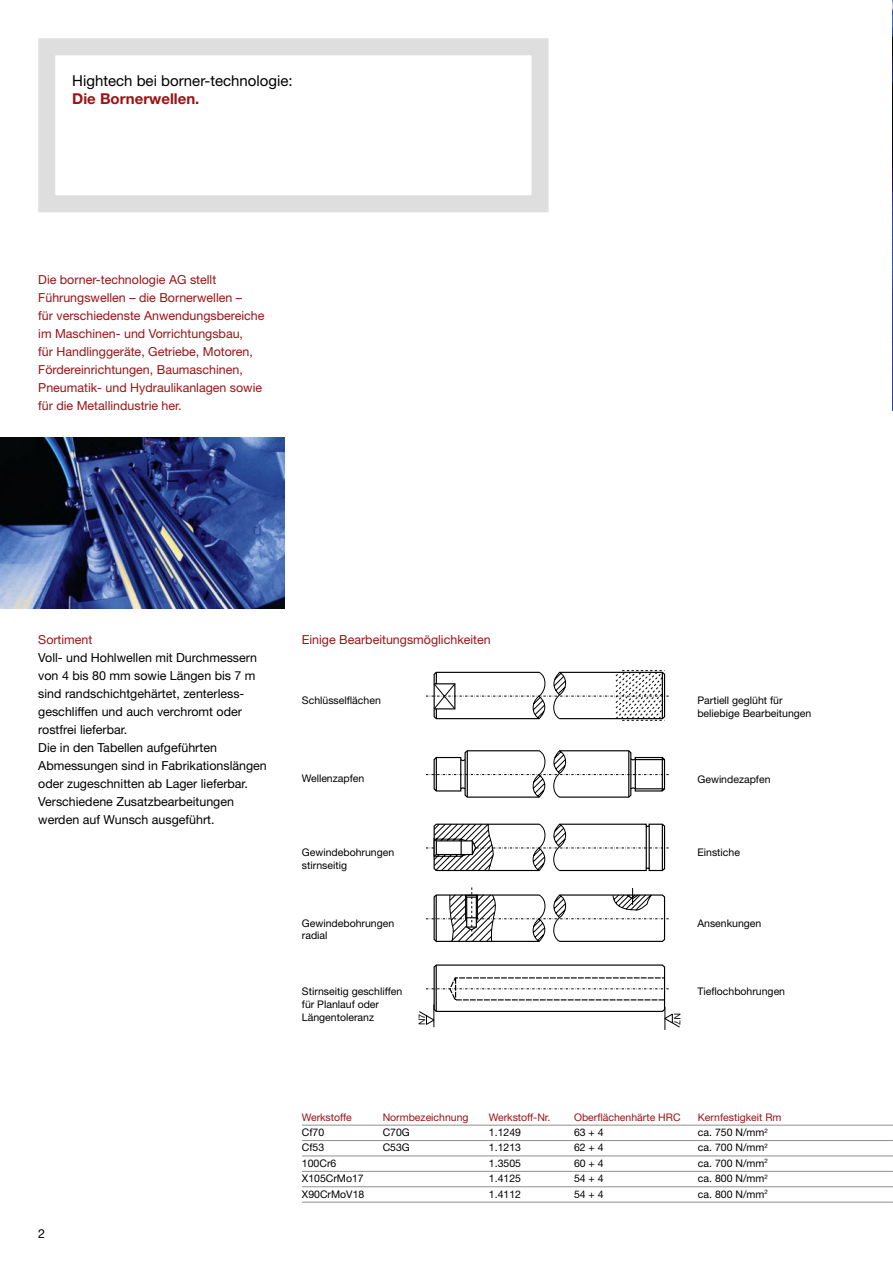
<style>
.page{position:relative;width:893px;height:1263px;background:#fff}
.page>*{position:absolute;margin:0;border:0;box-sizing:border-box;transform-origin:0 0}
.Bodytext{font:15px "Helvetica Neue";color:#000}
.Bodytext-2{font:700 15px "Helvetica Neue";color:#9c1216}
.Bodytext-3{font:12.45px/18px "Helvetica Neue";color:#000}
.Einführungstext_rot{font:12.45px/18px "Helvetica Neue";color:#9c1216}
.Legende_klein{font:10.5px/12.8px "Helvetica Neue";color:#000}
.t1{font:10.5px "Helvetica Neue";color:#9c1216}
.t2{font:9px "Helvetica Neue";color:#000}
</style>
<div class="page">
<div style="left:38px;top:38px;width:511px;height:174px;border:17px solid #dedede"></div>
<img style="left:0;top:438px;width:285px;height:170px">
<img style="left:892px;top:0;width:1px;height:410px">
<hr style="left:302px;top:1125px;width:591px;height:1px;background:#8f8f8f">
<hr style="left:302px;top:1140px;width:591px;height:1px;background:#8f8f8f">
<hr style="left:302px;top:1156px;width:591px;height:1px;background:#8f8f8f">
<hr style="left:302px;top:1171px;width:591px;height:1px;background:#8f8f8f">
<hr style="left:302px;top:1186px;width:591px;height:1px;background:#8f8f8f">
<hr style="left:302px;top:1202px;width:591px;height:1px;background:#8f8f8f">
<svg style="left:419px;top:670px;width:261px;height:360px"></svg>
<p class="Bodytext" style="left:72px;top:72px;width:222px">Hightech bei borner-technologie:</p>
<p class="Bodytext-2" style="left:72px;top:90px;width:129px">Die Bornerwellen.</p>
<p class="Einführungstext_rot" style="left:38px;top:271px;width:179px">Die borner-technologie AG stellt</p>
<p class="Einführungstext_rot" style="left:38px;top:289px;width:205px">Führungswellen – die Bornerwellen –</p>
<p class="Einführungstext_rot" style="left:38px;top:307px;width:228px">für verschiedenste Anwendungsbereiche im Maschinen- und Vorrichtungsbau,</p>
<p class="Einführungstext_rot" style="left:38px;top:343px;width:225px">für Handlinggeräte, Getriebe, Motoren, Fördereinrichtungen, Baumaschinen, Pneumatik- und Hydraulikanlagen sowie für die Metallindustrie her.</p>
<p class="Einführungstext_rot" style="left:38px;top:631px;width:56px">Sortiment</p>
<p class="Bodytext-3" style="left:38px;top:649px;width:230px">Voll- und Hohlwellen mit Durchmessern von 4 bis 80 mm sowie Längen bis 7 m sind randschichtgehärtet, zenterless&shy;geschliffen und auch verchromt oder rostfrei lieferbar.<br>Die in den Tabellen aufgeführten Abmessungen sind in Fabrikationslängen oder zugeschnitten ab Lager lieferbar.<br>Verschiedene Zusatzbearbeitungen werden auf Wunsch ausgeführt.</p>
<p class="Bodytext-3" style="left:38px;top:1225px;width:8px">2</p>
<p class="Einführungstext_rot" style="left:302px;top:631px;width:190px">Einige Bearbeitungsmöglichkeiten</p>
<p class="Legende_klein" style="left:302px;top:694px;width:80px">Schlüsselflächen</p>
<p class="Legende_klein" style="left:302px;top:772px;width:64px">Wellenzapfen</p>
<p class="Legende_klein" style="left:697px;top:694px;width:87px">Partiell geglüht für</p>
<p class="Legende_klein" style="left:697px;top:706px;width:115px">beliebige Bearbeitungen</p>
<p class="Legende_klein" style="left:697px;top:772px;width:75px">Gewindezapfen</p>
<p class="Legende_klein" style="left:302px;top:846px;width:94px">Gewindebohrungen</p>
<p class="Legende_klein" style="left:302px;top:859px;width:47px">stirnseitig</p>
<p class="Legende_klein" style="left:302px;top:916px;width:94px">Gewindebohrungen</p>
<p class="Legende_klein" style="left:302px;top:929px;width:27px">radial</p>
<p class="Legende_klein" style="left:697px;top:845px;width:44px">Einstiche</p>
<p class="Legende_klein" style="left:697px;top:916px;width:65px">Ansenkungen</p>
<p class="Legende_klein" style="left:302px;top:985px;width:102px">Stirnseitig geschliffen für Planlauf oder<br>Längentoleranz</p>
<p class="t2" style="left:417px;top:1025px;width:13px;rotate:-90deg">N7</p>
<p class="t2" style="left:683px;top:1013px;width:13px;rotate:90deg">N7</p>
<p class="Legende_klein" style="left:697px;top:985px;width:89px">Tieflochbohrungen</p>
<p class="t1" style="left:302px;top:1111px;width:51px">Werkstoffe</p>
<p class="t1" style="left:383px;top:1111px;width:87px">Normbezeichnung</p>
<p class="t1" style="left:489px;top:1111px;width:63px">Werkstoff-Nr.</p>
<p class="t1" style="left:574px;top:1111px;width:108px">Oberflächenhärte HRC</p>
<p class="t1" style="left:698px;top:1111px;width:85px">Kernfestigkeit Rm</p>
<p class="Legende_klein" style="left:302px;top:1126px;width:24px">Cf70</p>
<p class="Legende_klein" style="left:383px;top:1126px;width:29px">C70G</p>
<p class="Legende_klein" style="left:489px;top:1126px;width:34px">1.1249</p>
<p class="Legende_klein" style="left:574px;top:1126px;width:31px">63 + 4</p>
<p class="Legende_klein" style="left:698px;top:1126px;width:71px">ca. 750 N/mm<sup>2</sup></p>
<p class="Legende_klein" style="left:302px;top:1141px;width:24px">Cf53</p>
<p class="Legende_klein" style="left:383px;top:1141px;width:29px">C53G</p>
<p class="Legende_klein" style="left:489px;top:1141px;width:34px">1.1213</p>
<p class="Legende_klein" style="left:574px;top:1141px;width:31px">62 + 4</p>
<p class="Legende_klein" style="left:698px;top:1141px;width:71px">ca. 700 N/mm<sup>2</sup></p>
<p class="Legende_klein" style="left:302px;top:1156px;width:36px">100Cr6</p>
<p class="Legende_klein" style="left:489px;top:1156px;width:34px">1.3505</p>
<p class="Legende_klein" style="left:574px;top:1156px;width:31px">60 + 4</p>
<p class="Legende_klein" style="left:698px;top:1156px;width:71px">ca. 700 N/mm<sup>2</sup></p>
<p class="Legende_klein" style="left:302px;top:1172px;width:63px">X105CrMo17</p>
<p class="Legende_klein" style="left:489px;top:1172px;width:34px">1.4125</p>
<p class="Legende_klein" style="left:574px;top:1172px;width:31px">54 + 4</p>
<p class="Legende_klein" style="left:698px;top:1172px;width:71px">ca. 800 N/mm<sup>2</sup></p>
<p class="Legende_klein" style="left:302px;top:1187px;width:64px">X90CrMoV18</p>
<p class="Legende_klein" style="left:489px;top:1187px;width:34px">1.4112</p>
<p class="Legende_klein" style="left:574px;top:1187px;width:31px">54 + 4</p>
<p class="Legende_klein" style="left:698px;top:1187px;width:71px">ca. 800 N/mm<sup>2</sup></p>
</div>
